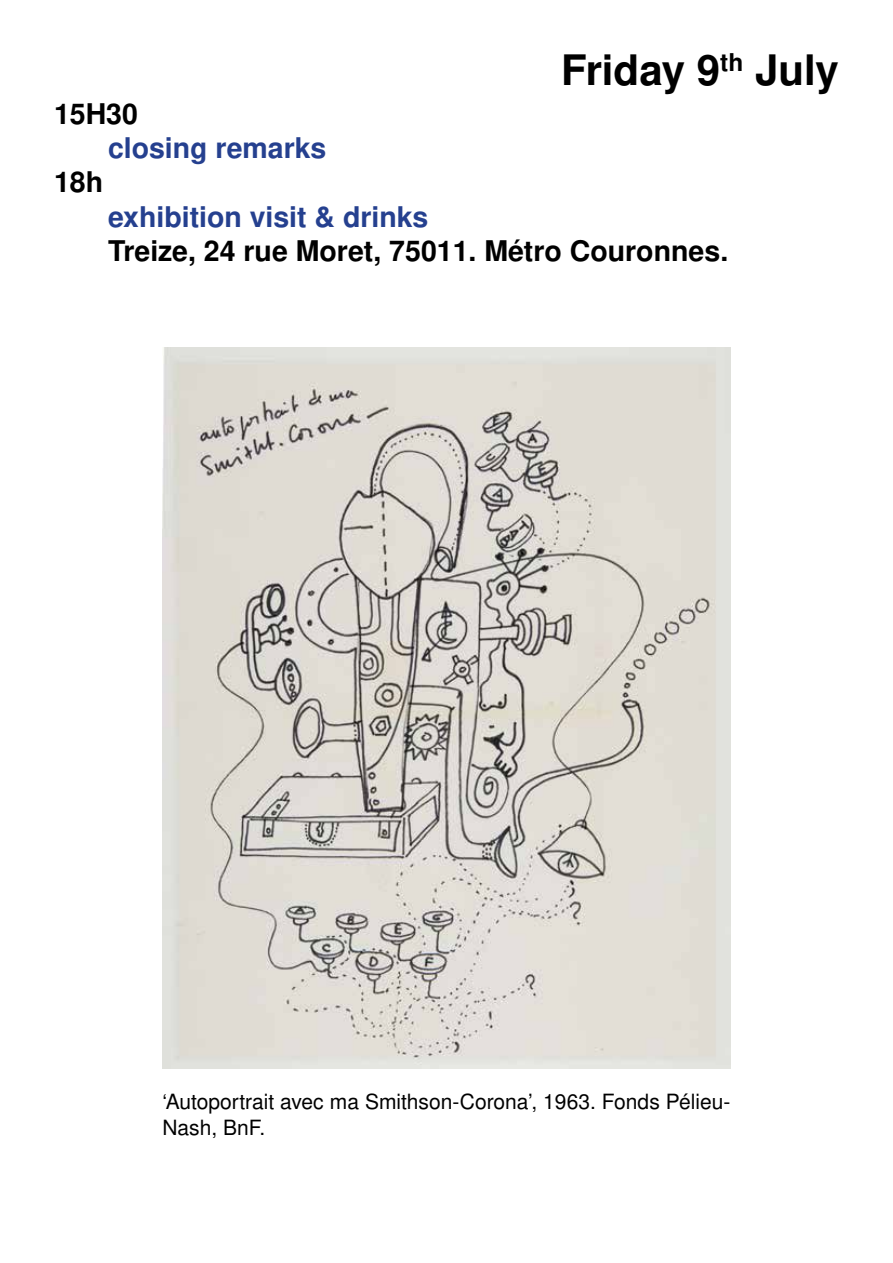
<style>
.page{position:relative;width:893px;height:1263px;background:#fff}
.page>*{position:absolute;margin:0;border:0;box-sizing:border-box;transform-origin:0 0}
.t1{font:700 42px "Nimbus San L";color:#000}
.t2{font:700 28.5px "Nimbus San L";color:#000}
.t3{font:700 28.5px "Nimbus San L";color:#25408f}
.t4{font:21px/25.2px "Nimbus San L";color:#000}
</style>
<div class="page">
<img style="left:162px;top:348px;width:568px;height:721px">
<h1 class="t1" style="left:561px;top:40px;width:279px">Friday 9<sup>th</sup> July</h1>
<h2 class="t2" style="left:54px;top:94px;width:85px">15H30</h2>
<h2 class="t3" style="left:108px;top:128px;width:220px">closing remarks</h2>
<h2 class="t2" style="left:54px;top:162px;width:51px">18h</h2>
<h2 class="t3" style="left:108px;top:196px;width:322px">exhibition visit &amp; drinks</h2>
<h2 class="t2" style="left:108px;top:230px;width:622px">Treize, 24 rue Moret, 75011. Métro Couronnes.</h2>
<p class="t4" style="left:162px;top:1089px;width:569px">‘Autoportrait avec ma Smithson-Corona’, 1963. Fonds Pélieu-<br>Nash, BnF.</p>
</div>
